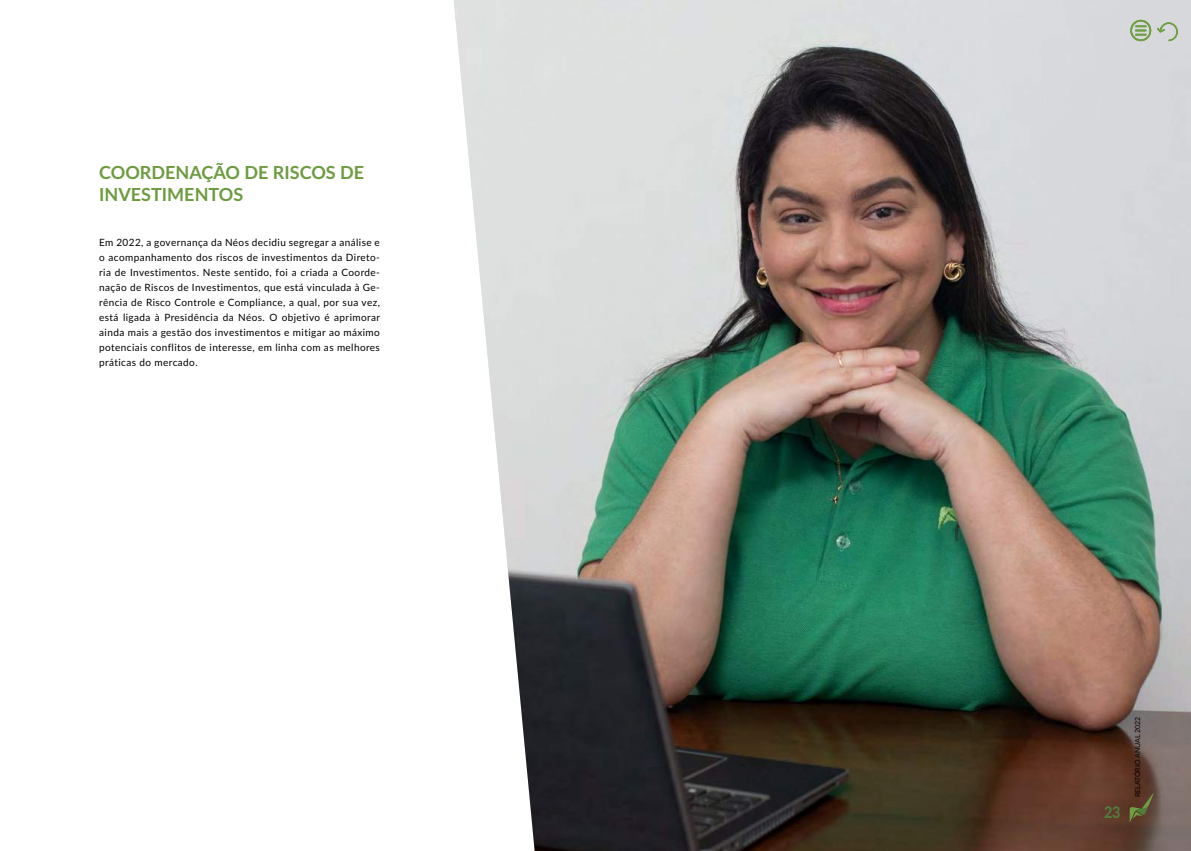
<style>
.page{position:relative;width:1191px;height:851px;background:#fff}
.page>*{position:absolute;margin:0;border:0;box-sizing:border-box;transform-origin:0 0}
.t1{font:700 18px/21.6px "Lato";color:#6c9b40}
.t2{font:800 16px "Lato";color:#527c3b;scale:.9 1}
.t3{font:10px/15px "Lato";letter-spacing:.04em;color:#000;text-align:justify}
.t4{font:7px "Lato";color:#000}
</style>
<div class="page">
<img style="left:454px;top:0;width:737px;height:850px">
<svg style="left:1157px;top:22px;width:20px;height:19px"></svg>
<svg style="left:1130px;top:20px;width:21px;height:21px"></svg>
<svg style="left:1129px;top:792px;width:24px;height:30px"></svg>
<h1 class="t1" style="left:99px;top:161px;width:266px">COORDENAÇÃO DE RISCOS DE<br>INVESTIMENTOS</h1>
<p class="t3" style="left:99px;top:235px;width:282px">Em 2022, a governança da Néos decidiu segregar a análise e o acompanhamento dos riscos de investimentos da Direto&shy;ria de Investimentos. Neste sentido, foi a criada a Coorde&shy;nação de Riscos de Investimentos, que está vinculada à Ge&shy;rência de Risco Controle e Compliance, a qual, por sua vez, está ligada à Presidência da Néos. O objetivo é aprimorar ainda mais a gestão dos investimentos e mitigar ao máximo potenciais conflitos de interesse, em linha com as melhores práticas do mercado.</p>
<h2 class="t2" style="left:1104px;top:800px;width:20px">23</h2>
<p class="t4" style="left:1132px;top:797px;width:82px;rotate:-90deg">RELATÓRIO ANUAL 2022</p>
</div>
